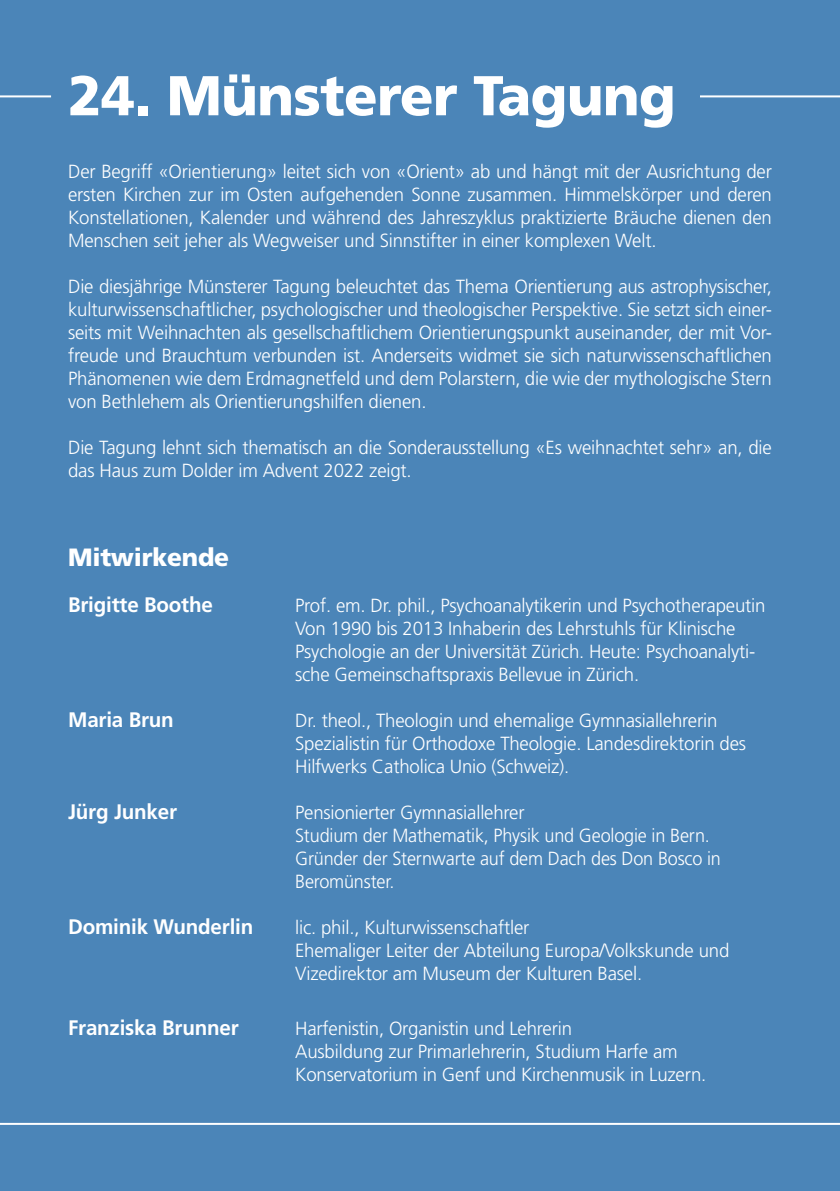
<style>
.page{position:relative;width:840px;height:1191px;background:#fff}
.page>*{position:absolute;margin:0;border:0;box-sizing:border-box;transform-origin:0 0}
.t1{font:900 56px "Frutiger";letter-spacing:-.01em;color:#fff}
.t2{font:900 25px "Frutiger";letter-spacing:-.01em;color:#fff}
.t3{font:700 21px "Frutiger";letter-spacing:-.01em;color:#fff}
.t4{font:300 19px/23px "Frutiger";letter-spacing:-.01em;color:#fff}
</style>
<div class="page">
<div style="left:0;top:0;width:839px;height:1191px;background:#4b85b8"></div>
<hr style="left:699px;top:95px;width:140px;height:2px;background:#fff">
<hr style="left:0;top:95px;width:51px;height:2px;background:#fff">
<hr style="left:0;top:1122px;width:839px;height:2px;background:#fff">
<h1 class="t1" style="left:68px;top:62px;width:608px">24. Münsterer Tagung</h1>
<p class="t4" style="left:68px;top:160px;width:705px;text-align:justify">Der Begriff «Orientierung» leitet sich von «Orient» ab und hängt mit der Ausrichtung der ersten Kirchen zur im Osten aufgehenden Sonne zusammen. Himmelskörper und deren Konstellationen, Kalender und während des Jahreszyklus praktizierte Bräuche dienen den Menschen seit jeher als Wegweiser und Sinnstifter in einer komplexen Welt.</p>
<p class="t4" style="left:68px;top:275px;width:705px;text-align:justify">Die diesjährige Münsterer Tagung beleuchtet das Thema Orientierung aus astrophysischer, kulturwissenschaftlicher, psychologischer und theologischer Perspektive. Sie setzt sich einer&shy;seits mit Weihnachten als gesellschaftlichem Orientierungspunkt auseinander, der mit Vor&shy;freude und Brauchtum verbunden ist. Anderseits widmet sie sich naturwissenschaftlichen Phänomenen wie dem Erdmagnetfeld und dem Polarstern, die wie der mythologische Stern von Bethlehem als Orientierungshilfen dienen.</p>
<p class="t4" style="left:68px;top:436px;width:705px">Die Tagung lehnt sich thematisch an die Sonderausstellung «Es weihnachtet sehr» an, die das Haus zum Dolder im Advent 2022 zeigt.</p>
<h2 class="t2" style="left:68px;top:542px;width:162px">Mitwirkende</h2>
<p class="t3" style="left:68px;top:592px;width:146px">Brigitte Boothe</p>
<p class="t4" style="left:295px;top:594px;width:471px">Prof. em. Dr. phil., Psychoanalytikerin und Psychotherapeutin Von 1990 bis 2013 Inhaberin des Lehrstuhls für Klinische Psychologie an der Universität Zürich. Heute: Psychoanalyti&shy;sche Gemeinschaftspraxis Bellevue in Zürich.</p>
<p class="t3" style="left:68px;top:707px;width:107px">Maria Brun</p>
<p class="t4" style="left:295px;top:709px;width:452px">Dr. theol., Theologin und ehemalige Gymnasiallehrerin<br>Spezialistin für Orthodoxe Theologie. Landesdirektorin des<br>Hilfwerks Catholica Unio (Schweiz).</p>
<p class="t3" style="left:68px;top:799px;width:110px">Jürg Junker</p>
<p class="t4" style="left:295px;top:801px;width:427px">Pensionierter Gymnasiallehrer<br>Studium der Mathematik, Physik und Geologie in Bern.<br>Gründer der Sternwarte auf dem Dach des Don Bosco in Beromünster.</p>
<p class="t3" style="left:68px;top:914px;width:187px">Dominik Wunderlin</p>
<p class="t4" style="left:295px;top:916px;width:435px">lic. phil., Kulturwissenschaftler<br>Ehemaliger Leiter der Abteilung Europa/Volkskunde und<br>Vizedirektor am Museum der Kulturen Basel.</p>
<p class="t3" style="left:68px;top:1015px;width:172px">Franziska Brunner</p>
<p class="t4" style="left:295px;top:1017px;width:412px">Harfenistin, Organistin und Lehrerin<br>Ausbildung zur Primarlehrerin, Studium Harfe am<br>Konservatorium in Genf und Kirchenmusik in Luzern.</p>
</div>
